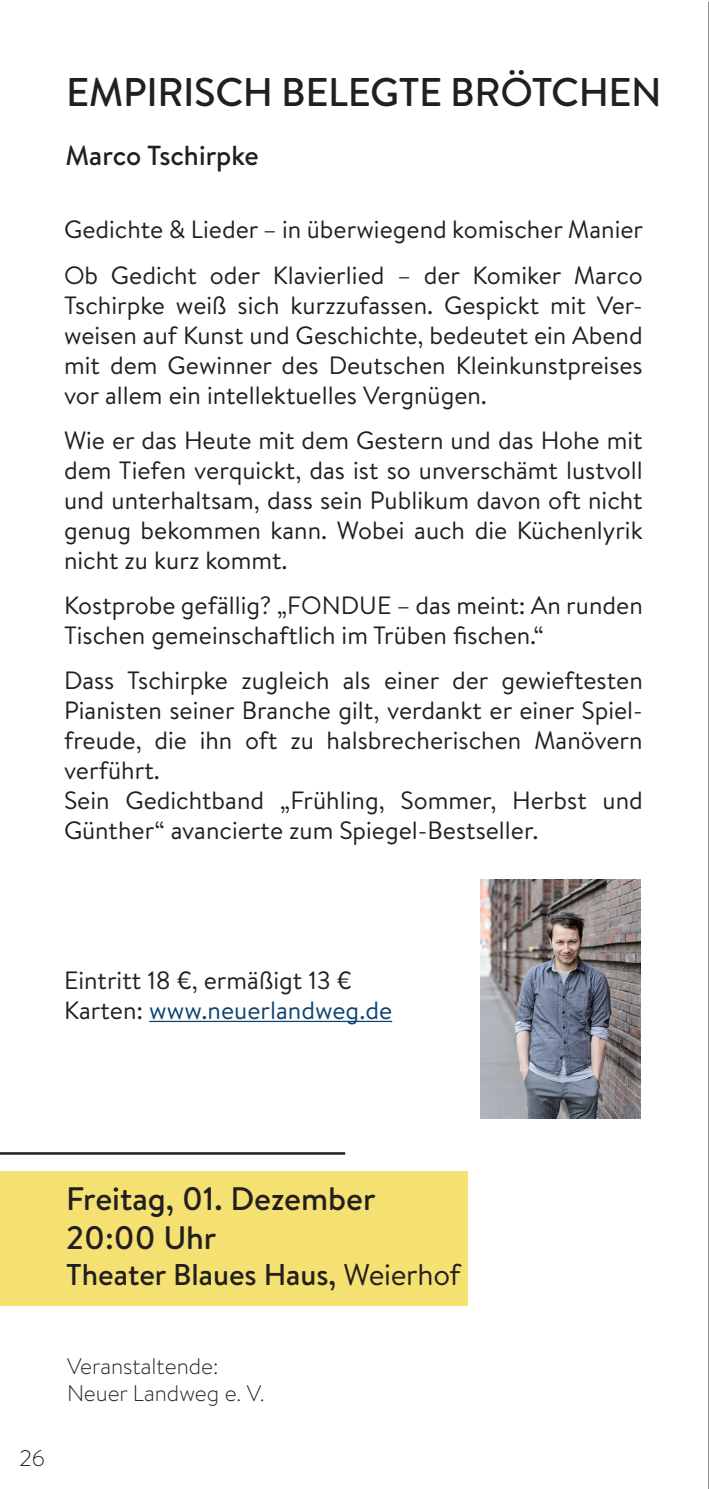
<style>
.page{position:relative;width:709px;height:1489px;background:#fff}
.page>*{position:absolute;margin:0;border:0;box-sizing:border-box;transform-origin:0 0}
.t1{font:500 40px "Brandon Text";letter-spacing:-.01em;color:#231f20}
.t2{font:500 32.5px "Brandon Text";color:#231f20}
.t3{font:500 30px "Brandon Text";color:#231f20}
.t4{font:500 27.5px "Brandon Text";color:#231f20}
.t5{font:25px/30px "Brandon Text";color:#231f20;text-align:justify}
.t6{font:25px "Brandon Text";color:#0d4370}
.t7{font:300 22.5px/27px "Brandon Text";color:#231f20}
.s1{color:#231f20}
.s2{font-weight:400}
</style>
<div class="page">
<hr style="left:708px;top:2px;width:1px;height:1486px;background:#231f20">
<hr style="left:0;top:1152px;width:345px;height:2px;background:#231f20">
<div style="left:0;top:1171px;width:468px;height:135px;background:#f4e171"></div>
<hr style="left:149px;top:1020px;width:243px;height:1px;background:#0d4370">
<img style="left:481px;top:879px;width:159px;height:239px">
<p class="t1" style="left:66px;top:64px;width:597px">EMPIRISCH BELEGTE BRÖTCHEN</p>
<p class="t4" style="left:66px;top:136px;width:195px">Marco Tschirpke</p>
<p class="t5" style="left:64px;top:214px;width:581px">Gedichte &amp; Lieder – in überwiegend komischer Manier</p>
<p class="t5" style="left:64px;top:259px;width:580px">Ob Gedicht oder Klavierlied – der Komiker Marco Tschirpke weiß sich kurzzufassen. Gespickt mit Ver&shy;weisen auf Kunst und Geschichte, bedeutet ein Abend mit dem Gewinner des Deutschen Kleinkunstpreises vor allem ein intellektuelles Vergnügen.</p>
<p class="t5" style="left:64px;top:424px;width:580px">Wie er das Heute mit dem Gestern und das Hohe mit dem Tiefen verquickt, das ist so unverschämt lustvoll und unterhaltsam, dass sein Publikum davon oft nicht genug bekommen kann. Wobei auch die Küchenlyrik nicht zu kurz kommt.</p>
<p class="t5" style="left:64px;top:589px;width:580px">Kostprobe gefällig? „FONDUE – das meint: An runden<br>Tischen gemeinschaftlich im Trüben fischen.“</p>
<p class="t5" style="left:64px;top:664px;width:580px">Dass Tschirpke zugleich als einer der gewieftesten Pianisten seiner Branche gilt, verdankt er einer Spiel&shy;freude, die ihn oft zu halsbrecherischen Manövern verführt.</p>
<p class="t5" style="left:64px;top:784px;width:580px">Sein Gedichtband „Frühling, Sommer, Herbst und<br>Günther“ avancierte zum Spiegel-Bestseller.</p>
<p class="t5" style="left:64px;top:964px;width:289px">Eintritt 18 €, ermäßigt 13 €</p>
<p class="t6" style="left:64px;top:993px;width:330px"><span class="s1">Karten:</span> www.neuerlandweg.de</p>
<p class="t2" style="left:66px;top:1176px;width:311px">Freitag, 01. Dezember</p>
<p class="t2" style="left:66px;top:1215px;width:152px">20:00 Uhr</p>
<p class="t3" style="left:66px;top:1253px;width:396px">Theater Blaues Haus, <span class="s2">Weierhof</span></p>
<p class="t7" style="left:19px;top:1443px;width:27px">26</p>
<p class="t7" style="left:67px;top:1351px;width:199px">Veranstaltende:<br>Neuer Landweg e. V.</p>
</div>
